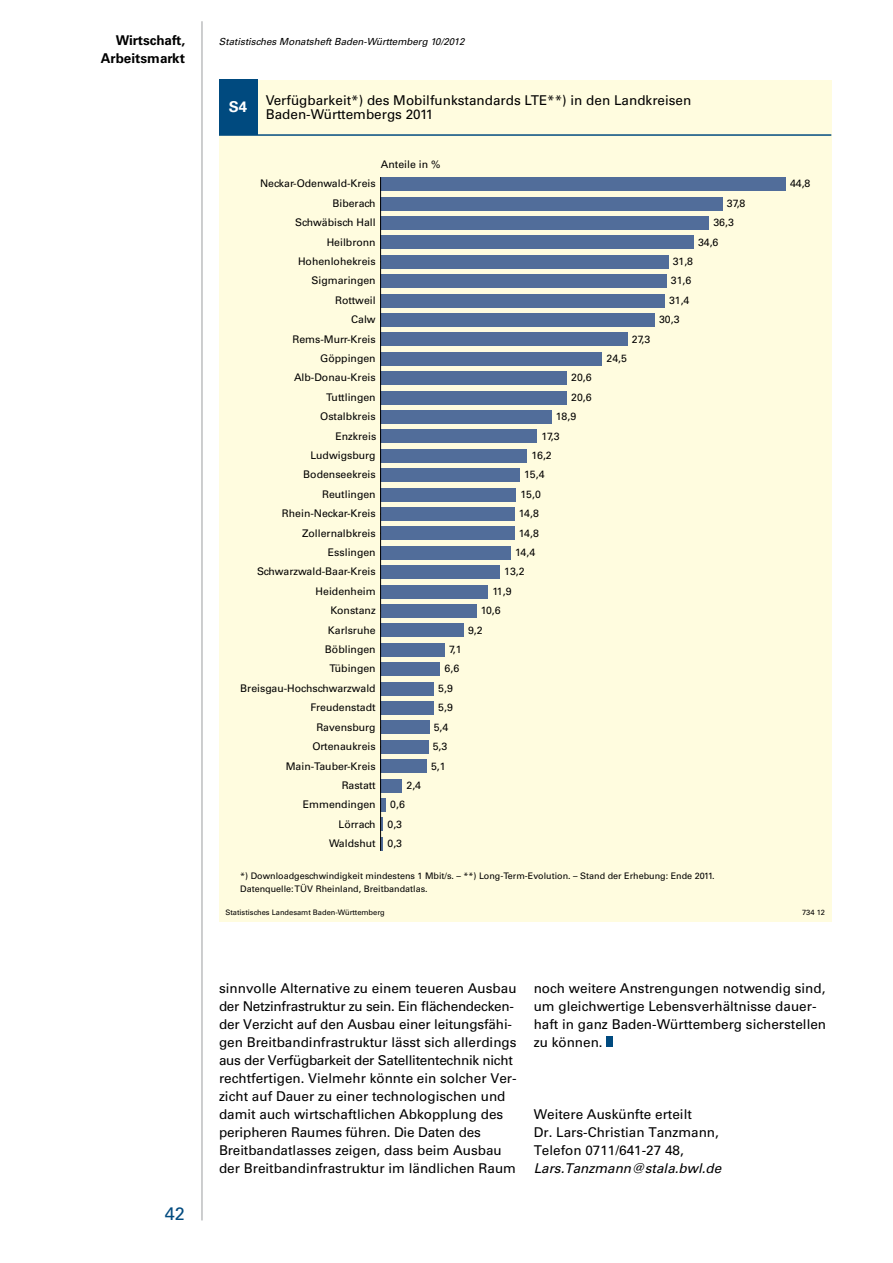
<style>
.page{position:relative;width:893px;height:1263px;background:#fff}
.page>*{position:absolute;margin:0;border:0;box-sizing:border-box;transform-origin:0 0}
.t1{font:18px "Univers";color:#004a7f}
.t2{font:700 15px "Univers";color:#fff}
.t3{font:13.5px/18px "Univers";color:#000}
.t4{font:italic 13.5px "Univers";color:#000}
.t5{font:700 13.5px "Univers";color:#000}
.t6{font:10.5px/19.4px "Univers";color:#000}
.t7{font:italic 9.75px "Univers";color:#000}
.t8{font:9px/12.3px "Univers";color:#000}
.t9{font:7.5px "Univers";color:#000}
</style>
<div class="page">
<hr style="left:202px;top:21px;width:1px;height:1199px;background:#9c9e9f">
<div style="left:606px;top:1037px;width:7px;height:10px;background:#004a7f"></div>
<div style="left:219px;top:80px;width:612px;height:842px;background:#fffcdf"></div>
<div style="left:219px;top:80px;width:38px;height:55px;background:#004a7f"></div>
<hr style="left:219px;top:134px;width:612px;height:2px;background:#004a7f">
<div style="left:381px;top:177px;width:405px;height:14px;background:#516d9a"></div>
<div style="left:381px;top:197px;width:342px;height:14px;background:#516d9a"></div>
<div style="left:381px;top:216px;width:328px;height:14px;background:#516d9a"></div>
<div style="left:381px;top:235px;width:313px;height:14px;background:#516d9a"></div>
<div style="left:381px;top:255px;width:287px;height:14px;background:#516d9a"></div>
<div style="left:381px;top:274px;width:286px;height:14px;background:#516d9a"></div>
<div style="left:381px;top:294px;width:284px;height:14px;background:#516d9a"></div>
<div style="left:381px;top:313px;width:274px;height:14px;background:#516d9a"></div>
<div style="left:381px;top:332px;width:247px;height:14px;background:#516d9a"></div>
<div style="left:381px;top:352px;width:221px;height:14px;background:#516d9a"></div>
<div style="left:381px;top:371px;width:186px;height:14px;background:#516d9a"></div>
<div style="left:381px;top:391px;width:186px;height:14px;background:#516d9a"></div>
<div style="left:381px;top:410px;width:171px;height:14px;background:#516d9a"></div>
<div style="left:381px;top:429px;width:156px;height:14px;background:#516d9a"></div>
<div style="left:381px;top:449px;width:146px;height:14px;background:#516d9a"></div>
<div style="left:381px;top:468px;width:139px;height:14px;background:#516d9a"></div>
<div style="left:381px;top:488px;width:135px;height:13px;background:#516d9a"></div>
<div style="left:381px;top:507px;width:134px;height:14px;background:#516d9a"></div>
<div style="left:381px;top:526px;width:134px;height:14px;background:#516d9a"></div>
<div style="left:381px;top:546px;width:130px;height:14px;background:#516d9a"></div>
<div style="left:381px;top:565px;width:119px;height:14px;background:#516d9a"></div>
<div style="left:381px;top:585px;width:107px;height:13px;background:#516d9a"></div>
<div style="left:381px;top:604px;width:95px;height:14px;background:#516d9a"></div>
<div style="left:381px;top:623px;width:83px;height:14px;background:#516d9a"></div>
<div style="left:381px;top:643px;width:64px;height:14px;background:#516d9a"></div>
<div style="left:381px;top:662px;width:59px;height:14px;background:#516d9a"></div>
<div style="left:381px;top:682px;width:53px;height:13px;background:#516d9a"></div>
<div style="left:381px;top:701px;width:53px;height:14px;background:#516d9a"></div>
<div style="left:381px;top:720px;width:48px;height:14px;background:#516d9a"></div>
<div style="left:381px;top:740px;width:48px;height:14px;background:#516d9a"></div>
<div style="left:381px;top:759px;width:46px;height:14px;background:#516d9a"></div>
<div style="left:381px;top:779px;width:21px;height:13px;background:#516d9a"></div>
<div style="left:381px;top:798px;width:5px;height:14px;background:#516d9a"></div>
<svg style="left:381px;top:817px;width:2px;height:14px"></svg>
<svg style="left:381px;top:837px;width:2px;height:14px"></svg>
<hr style="left:380px;top:177px;width:1px;height:674px;background:#000">
<p class="t5" style="left:116px;top:32px;width:71px">Wirtschaft,</p>
<p class="t7" style="left:219px;top:35px;width:247px">Statistisches Monatsheft Baden-Württemberg 10/2012</p>
<p class="t5" style="left:101px;top:50px;width:86px">Arbeitsmarkt</p>
<p class="t2" style="left:229px;top:98px;width:20px">S4</p>
<p class="t3" style="left:266px;top:93px;width:427px;line-height:14.2px">Verfügbarkeit*) des Mobilfunkstandards LTE**) in den Landkreisen<br>Baden-Württembergs 2011</p>
<p class="t6" style="left:381px;top:155px;width:61px">Anteile in %</p>
<p class="t6" style="left:260px;top:174px;width:117px">Neckar-Odenwald-Kreis</p>
<p class="t6" style="left:332px;top:193px;width:45px">Biberach</p>
<p class="t6" style="left:295px;top:213px;width:82px">Schwäbisch Hall</p>
<p class="t6" style="left:327px;top:232px;width:51px">Heilbronn</p>
<p class="t6" style="left:298px;top:252px;width:79px">Hohenlohekreis</p>
<p class="t6" style="left:311px;top:271px;width:66px">Sigmaringen</p>
<p class="t6" style="left:335px;top:290px;width:42px">Rottweil</p>
<p class="t6" style="left:351px;top:310px;width:26px">Calw</p>
<p class="t6" style="left:293px;top:329px;width:85px">Rems-Murr-Kreis</p>
<p class="t6" style="left:320px;top:349px;width:57px">Göppingen</p>
<p class="t6" style="left:294px;top:368px;width:83px">Alb-Donau-Kreis</p>
<p class="t6" style="left:326px;top:387px;width:51px">Tuttlingen</p>
<p class="t6" style="left:320px;top:407px;width:57px">Ostalbkreis</p>
<p class="t6" style="left:335px;top:426px;width:42px">Enzkreis</p>
<p class="t6" style="left:310px;top:446px;width:67px">Ludwigsburg</p>
<p class="t6" style="left:303px;top:465px;width:74px">Bodenseekreis</p>
<p class="t6" style="left:322px;top:484px;width:55px">Reutlingen</p>
<p class="t6" style="left:282px;top:504px;width:95px">Rhein-Neckar-Kreis</p>
<p class="t6" style="left:302px;top:523px;width:75px">Zollernalbkreis</p>
<p class="t6" style="left:328px;top:543px;width:49px">Esslingen</p>
<p class="t6" style="left:257px;top:562px;width:120px">Schwarzwald-Baar-Kreis</p>
<p class="t6" style="left:316px;top:581px;width:62px">Heidenheim</p>
<p class="t6" style="left:330px;top:601px;width:47px">Konstanz</p>
<p class="t6" style="left:328px;top:620px;width:49px">Karlsruhe</p>
<p class="t6" style="left:571px;top:368px;width:22px">20,6</p>
<p class="t6" style="left:571px;top:387px;width:22px">20,6</p>
<p class="t6" style="left:556px;top:407px;width:22px">18,9</p>
<p class="t6" style="left:541px;top:426px;width:20px">17,3</p>
<p class="t6" style="left:531px;top:446px;width:22px">16,2</p>
<p class="t6" style="left:524px;top:465px;width:22px">15,4</p>
<p class="t6" style="left:521px;top:484px;width:22px">15,0</p>
<p class="t6" style="left:519px;top:504px;width:22px">14,8</p>
<p class="t6" style="left:519px;top:523px;width:22px">14,8</p>
<p class="t6" style="left:515px;top:543px;width:22px">14,4</p>
<p class="t6" style="left:504px;top:562px;width:22px">13,2</p>
<p class="t6" style="left:493px;top:581px;width:21px">11,9</p>
<p class="t6" style="left:481px;top:601px;width:21px">10,6</p>
<p class="t6" style="left:468px;top:620px;width:16px">9,2</p>
<p class="t6" style="left:632px;top:329px;width:20px">27,3</p>
<p class="t6" style="left:607px;top:349px;width:22px">24,5</p>
<p class="t6" style="left:713px;top:193px;width:34px;text-indent:14px">37,8<br>36,3</p>
<p class="t6" style="left:698px;top:232px;width:22px">34,6</p>
<p class="t6" style="left:673px;top:252px;width:22px">31,8</p>
<p class="t6" style="left:671px;top:271px;width:22px">31,6</p>
<p class="t6" style="left:669px;top:290px;width:22px">31,4</p>
<p class="t6" style="left:659px;top:310px;width:22px">30,3</p>
<p class="t6" style="left:325px;top:640px;width:52px">Böblingen</p>
<p class="t6" style="left:329px;top:659px;width:48px">Tübingen</p>
<p class="t6" style="left:240px;top:678px;width:137px">Breisgau-Hochschwarzwald</p>
<p class="t6" style="left:311px;top:698px;width:67px">Freudenstadt</p>
<p class="t6" style="left:316px;top:717px;width:61px">Ravensburg</p>
<p class="t6" style="left:312px;top:737px;width:65px">Ortenaukreis</p>
<p class="t6" style="left:286px;top:756px;width:91px">Main-Tauber-Kreis</p>
<p class="t6" style="left:342px;top:775px;width:35px">Rastatt</p>
<p class="t6" style="left:303px;top:795px;width:74px">Emmendingen</p>
<p class="t6" style="left:339px;top:814px;width:39px">Lörrach</p>
<p class="t6" style="left:329px;top:834px;width:48px">Waldshut</p>
<p class="t6" style="left:407px;top:775px;width:16px">2,4</p>
<p class="t6" style="left:390px;top:795px;width:16px">0,6</p>
<p class="t6" style="left:388px;top:834px;width:16px">0,3</p>
<p class="t6" style="left:388px;top:814px;width:16px">0,3</p>
<p class="t6" style="left:449px;top:640px;width:14px">7,1</p>
<p class="t6" style="left:445px;top:659px;width:16px">6,6</p>
<p class="t6" style="left:438px;top:678px;width:16px">5,9</p>
<p class="t6" style="left:438px;top:698px;width:16px">5,9</p>
<p class="t6" style="left:434px;top:717px;width:16px">5,4</p>
<p class="t6" style="left:433px;top:737px;width:16px">5,3</p>
<p class="t6" style="left:431px;top:756px;width:16px">5,1</p>
<p class="t8" style="left:240px;top:870px;width:476px">*) Downloadgeschwindigkeit mindestens 1 Mbit/s. – **) Long-Term-Evolution. – Stand der Erhebung: Ende 2011.<br>Datenquelle: TÜV Rheinland, Breitbandatlas.</p>
<p class="t6" style="left:790px;top:174px;width:22px">44,8</p>
<p class="t9" style="left:225px;top:908px;width:161px">Statistisches Landesamt Baden-Württemberg</p>
<p class="t9" style="left:802px;top:908px;width:24px">734 12</p>
<h1 class="t1" style="left:165px;top:1203px;width:22px">42</h1>
<p class="t3" style="left:219px;top:979px;width:299px">sinnvolle Alternative zu einem teueren Ausbau der Netzinfrastruktur zu sein. Ein flächendecken&shy;der Verzicht auf den Ausbau einer leitungsfähi&shy;gen Breitbandinfrastruktur lässt sich allerdings aus der Verfügbarkeit der Satellitentechnik nicht rechtfertigen. Vielmehr könnte ein solcher Ver&shy;zicht auf Dauer zu einer technologischen und damit auch wirtschaftlichen Abkopplung des peripheren Raumes führen. Die Daten des Breitbandatlasses zeigen, dass beim Ausbau der Breitbandinfrastruktur im ländlichen Raum</p>
<p class="t3" style="left:534px;top:979px;width:294px">noch weitere Anstrengungen notwendig sind, um gleichwertige Lebensverhältnisse dauer&shy;haft in ganz Baden-Württemberg sicherstellen zu können.</p>
<p class="t3" style="left:534px;top:1105px;width:187px">Weitere Auskünfte erteilt<br>Dr. Lars-Christian Tanzmann,<br>Telefon 0711/641-27 48,</p>
<p class="t4" style="left:534px;top:1160px;width:189px">Lars.Tanzmann@stala.bwl.de</p>
</div>
